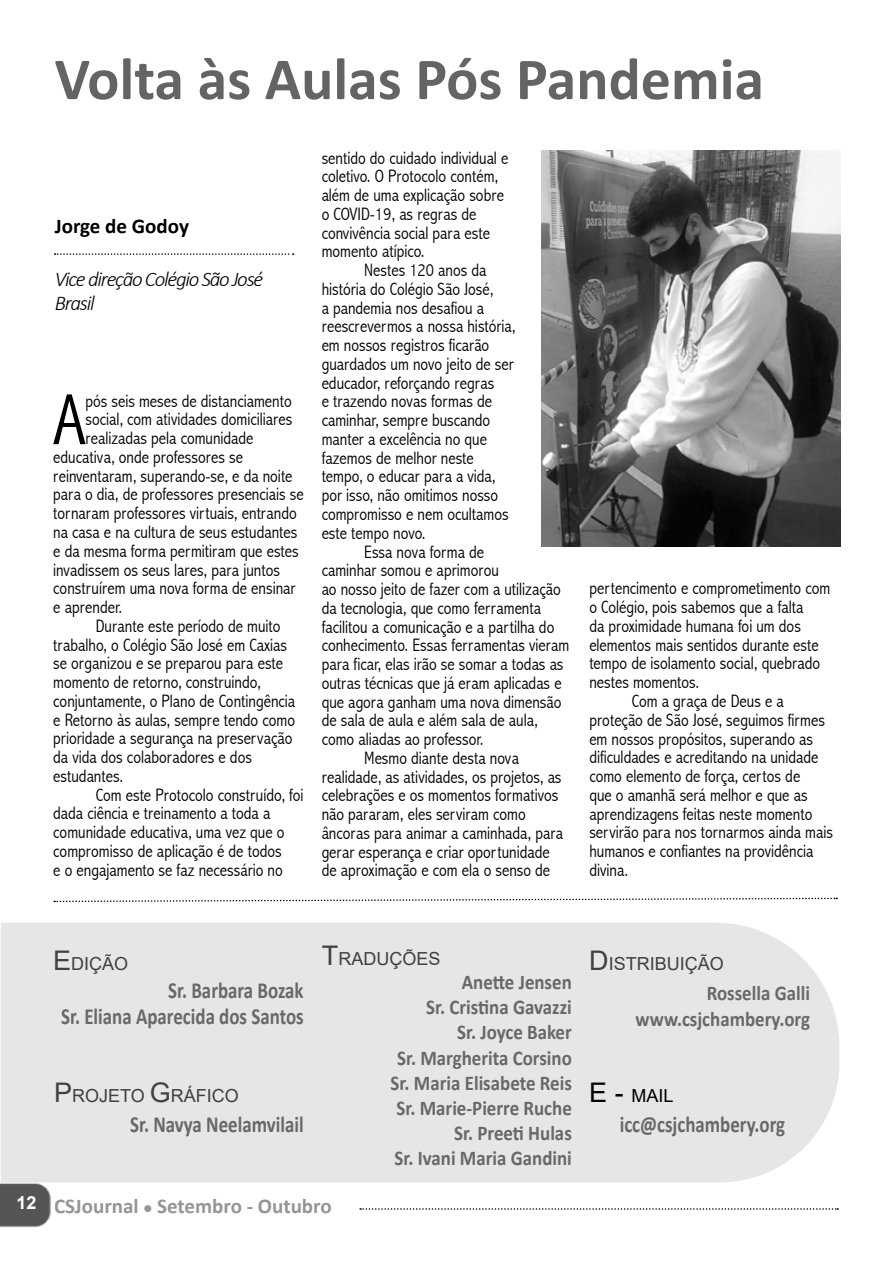
<style>
.page{position:relative;width:893px;height:1263px;background:#fff}
.page>*{position:absolute;margin:0;border:0;box-sizing:border-box;transform-origin:0 0}
.t1{font:300 condensed 73.05px "Abadi";color:#000}
.t2{font:700 60px "Calibri";color:#636466}
.t3{font:700 23.1px/25.2px "Calibri";color:#67686b;text-align:right;scale:.82 1}
.t4{font:700 21px/25.2px "Calibri";color:#67686b;text-align:right;scale:.9 1}
.t5{font:italic 300 21px/24px "Calibri";letter-spacing:-.06em;color:#000}
.t6{font:700 21px "Calibri";color:#939598}
.t7{font:700 21px "Calibri";color:#000}
.t8{font:300 condensed 18px/18.8px "Abadi";color:#000}
.t9{font:18px "Arial";color:#414042}
.t10{font:18px "Arial";color:#000}
.s1{font-size:27px}
</style>
<div class="page">
<img style="left:0;top:1182px;width:54px;height:46px">
<svg style="left:360px;top:1208px;width:478px;height:2px"></svg>
<div style="left:1px;top:923px;width:838px;height:259px;background:#e5e6e7"></div>
<svg style="left:54px;top:897px;width:783px;height:6px"></svg>
<svg style="left:55px;top:253px;width:239px;height:2px"></svg>
<img style="left:541px;top:151px;width:299px;height:395px">
<h2 class="t2" style="left:55px;top:37px;width:711px">Volta às Aulas Pós Pandemia</h2>
<p class="t7" style="left:55px;top:211px;width:136px">Jorge de Godoy</p>
<p class="t5" style="left:55px;top:267px;width:210px">Vice direção Colégio São José<br>Brasil</p>
<h1 class="t1" style="left:53px;top:377px;width:33px">A</h1>
<p class="t8" style="left:85px;top:391px;width:208px">pós seis meses de distanciamento</p>
<p class="t8" style="left:85px;top:410px;width:208px">social, com atividades domiciliares</p>
<p class="t8" style="left:85px;top:429px;width:170px">realizadas pela comunidade</p>
<p class="t8" style="left:53px;top:448px;width:191px">educativa, onde professores se</p>
<p class="t8" style="left:53px;top:466px;width:241px">reinventaram, superando-se, e da noite</p>
<p class="t8" style="left:53px;top:485px;width:252px">para o dia, de professores presenciais se</p>
<p class="t8" style="left:53px;top:504px;width:245px">tornaram professores virtuais, entrando</p>
<p class="t8" style="left:53px;top:523px;width:246px">na casa e na cultura de seus estudantes</p>
<p class="t8" style="left:53px;top:541px;width:247px">e da mesma forma permitiram que estes</p>
<p class="t8" style="left:53px;top:560px;width:228px">invadissem os seus lares, para juntos</p>
<p class="t8" style="left:53px;top:579px;width:244px">construírem uma nova forma de ensinar</p>
<p class="t8" style="left:53px;top:598px;width:70px">e aprender.</p>
<p class="t8" style="left:96px;top:616px;width:186px">Durante este período de muito</p>
<p class="t8" style="left:53px;top:635px;width:235px">trabalho, o Colégio São José em Caxias</p>
<p class="t8" style="left:53px;top:654px;width:231px">se organizou e se preparou para este</p>
<p class="t8" style="left:53px;top:673px;width:209px">momento de retorno, construindo,</p>
<p class="t8" style="left:53px;top:691px;width:243px">conjuntamente, o Plano de Contingência</p>
<p class="t8" style="left:53px;top:710px;width:243px">e Retorno às aulas, sempre tendo como</p>
<p class="t8" style="left:53px;top:729px;width:241px">prioridade a segurança na preservação</p>
<p class="t8" style="left:53px;top:748px;width:200px">da vida dos colaboradores e dos</p>
<p class="t8" style="left:53px;top:766px;width:71px">estudantes.</p>
<p class="t8" style="left:96px;top:785px;width:209px">Com este Protocolo construído, foi</p>
<p class="t8" style="left:53px;top:804px;width:219px">dada ciência e treinamento a toda a</p>
<p class="t8" style="left:53px;top:823px;width:233px">comunidade educativa, uma vez que o</p>
<p class="t8" style="left:53px;top:841px;width:230px">compromisso de aplicação é de todos</p>
<p class="t8" style="left:53px;top:860px;width:231px">e o engajamento se faz necessário no</p>
<p class="t8" style="left:322px;top:148px;width:188px">sentido do cuidado individual e coletivo. O Protocolo contém, além de uma explicação sobre o COVID-19, as regras de convivência social para este momento atípico.</p>
<p class="t8" style="left:364px;top:261px;width:124px">Nestes 120 anos da</p>
<p class="t8" style="left:322px;top:279px;width:173px">história do Colégio São José,</p>
<p class="t8" style="left:322px;top:298px;width:164px">a pandemia nos desafiou a</p>
<p class="t8" style="left:322px;top:317px;width:196px">reescrevermos a nossa história,</p>
<p class="t8" style="left:322px;top:336px;width:169px">em nossos registros ficarão</p>
<p class="t8" style="left:322px;top:355px;width:194px">guardados um novo jeito de ser</p>
<p class="t8" style="left:322px;top:373px;width:174px">educador, reforçando regras</p>
<p class="t8" style="left:322px;top:392px;width:172px">e trazendo novas formas de</p>
<p class="t8" style="left:322px;top:411px;width:170px">caminhar, sempre buscando</p>
<p class="t8" style="left:322px;top:430px;width:167px">manter a excelência no que</p>
<p class="t8" style="left:322px;top:448px;width:154px">fazemos de melhor neste</p>
<p class="t8" style="left:322px;top:467px;width:175px">tempo, o educar para a vida,</p>
<p class="t8" style="left:322px;top:486px;width:178px">por isso, não omitimos nosso</p>
<p class="t8" style="left:322px;top:505px;width:189px">compromisso e nem ocultamos</p>
<p class="t8" style="left:322px;top:523px;width:105px">este tempo novo.</p>
<p class="t8" style="left:364px;top:542px;width:122px">Essa nova forma de</p>
<p class="t8" style="left:322px;top:561px;width:179px">caminhar somou e aprimorou</p>
<p class="t8" style="left:322px;top:580px;width:241px">ao nosso jeito de fazer com a utilização</p>
<p class="t8" style="left:322px;top:598px;width:221px">da tecnologia, que como ferramenta</p>
<p class="t8" style="left:322px;top:617px;width:234px">facilitou a comunicação e a partilha do</p>
<p class="t8" style="left:322px;top:636px;width:249px">conhecimento. Essas ferramentas vieram</p>
<p class="t8" style="left:322px;top:655px;width:243px">para ficar, elas irão se somar a todas as</p>
<p class="t8" style="left:322px;top:673px;width:241px">outras técnicas que já eram aplicadas e</p>
<p class="t8" style="left:322px;top:692px;width:241px">que agora ganham uma nova dimensão</p>
<p class="t8" style="left:322px;top:711px;width:218px">de sala de aula e além sala de aula,</p>
<p class="t8" style="left:322px;top:730px;width:163px">como aliadas ao professor.</p>
<p class="t8" style="left:364px;top:748px;width:156px">Mesmo diante desta nova</p>
<p class="t8" style="left:322px;top:767px;width:241px">realidade, as atividades, os projetos, as</p>
<p class="t8" style="left:322px;top:786px;width:238px">celebrações e os momentos formativos</p>
<p class="t8" style="left:322px;top:805px;width:206px">não pararam, eles serviram como</p>
<p class="t8" style="left:322px;top:823px;width:243px">âncoras para animar a caminhada, para</p>
<p class="t8" style="left:322px;top:842px;width:230px">gerar esperança e criar oportunidade</p>
<p class="t8" style="left:322px;top:861px;width:230px">de aproximação e com ela o senso de</p>
<p class="t8" style="left:589px;top:579px;width:242px">pertencimento e comprometimento com</p>
<p class="t8" style="left:589px;top:598px;width:216px">o Colégio, pois sabemos que a falta</p>
<p class="t8" style="left:589px;top:617px;width:213px">da proximidade humana foi um dos</p>
<p class="t8" style="left:589px;top:635px;width:231px">elementos mais sentidos durante este</p>
<p class="t8" style="left:589px;top:654px;width:232px">tempo de isolamento social, quebrado</p>
<p class="t8" style="left:589px;top:673px;width:111px">nestes momentos.</p>
<p class="t8" style="left:632px;top:692px;width:153px">Com a graça de Deus e a</p>
<p class="t8" style="left:589px;top:710px;width:237px">proteção de São José, seguimos firmes</p>
<p class="t8" style="left:589px;top:729px;width:225px">em nossos propósitos, superando as</p>
<p class="t8" style="left:589px;top:748px;width:231px">dificuldades e acreditando na unidade</p>
<p class="t8" style="left:589px;top:767px;width:212px">como elemento de força, certos de</p>
<p class="t8" style="left:589px;top:785px;width:220px">que o amanhã será melhor e que as</p>
<p class="t8" style="left:589px;top:804px;width:225px">aprendizagens feitas neste momento</p>
<p class="t8" style="left:589px;top:823px;width:245px">servirão para nos tornarmos ainda mais</p>
<p class="t8" style="left:589px;top:842px;width:226px">humanos e confiantes na providência</p>
<p class="t8" style="left:589px;top:860px;width:40px">divina.</p>
<p class="t9" style="left:53px;top:951px;width:77px"><span class="s1">E</span>DIÇÃO</p>
<p class="t3" style="left:61px;top:978px;width:297px">Sr. Barbara Bozak<br>Sr. Eliana Aparecida dos Santos</p>
<p class="t9" style="left:54px;top:1083px;width:186px"><span class="s1">P</span>ROJETO <span class="s1">G</span>RÁFICO</p>
<p class="t3" style="left:130px;top:1112px;width:213px">Sr. Navya Neelamvilail</p>
<p class="t9" style="left:322px;top:946px;width:120px"><span class="s1">T</span>RADUÇÕES</p>
<p class="t9" style="left:589px;top:951px;width:136px"><span class="s1">D</span>ISTRIBUIÇÃO</p>
<p class="t4" style="left:391px;top:969px;width:203px">Anette Jensen<br>Sr. Cristina Gavazzi<br>Sr. Joyce Baker<br>Sr. Margherita Corsino<br>Sr. Maria Elisabete Reis<br>Sr. Marie-Pierre Ruche<br>Sr. Preeti Hulas<br>Sr. Ivani Maria Gandini</p>
<p class="t4" style="left:636px;top:980px;width:195px">Rossella Galli www.csjchambery.org</p>
<p class="t10" style="left:589px;top:1083px;width:86px"><span class="s1">E -</span> MAIL</p>
<p class="t3" style="left:620px;top:1112px;width:203px">icc@csjchambery.org</p>
<p class="t6" style="left:17px;top:1191px;width:317px"><sup>12</sup> CSJournal ● Setembro - Outubro</p>
</div>
